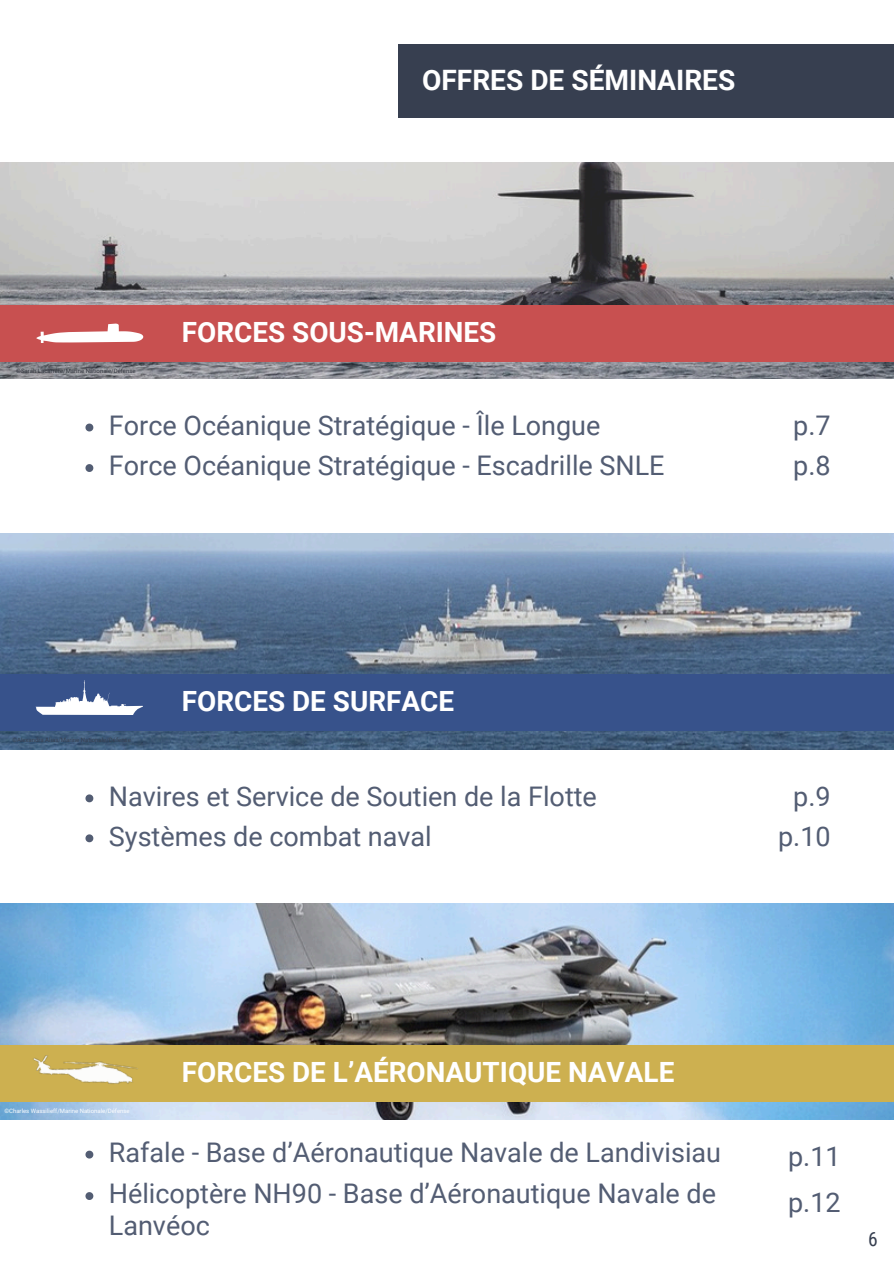
<style>
.page{position:relative;width:894px;height:1264px;background:#fff}
.page>*{position:absolute;margin:0;border:0;box-sizing:border-box;transform-origin:0 0}
.t1{font:700 28.05px "Roboto";color:#fff}
.t2{font:700 27.9px "Roboto";color:#fff}
.t3{font:27px/40.5px "Roboto";color:#535d73}
.t4{font:19.5px "Roboto Condensed";color:#373f50}
.t5{font:6px "Roboto";color:#fff}
.t6{font:6px "Roboto";color:#373f50}
.t7{font:6px "Roboto";color:#2e323b}
</style>
<div class="page">
<img style="left:0;top:163px;width:893px;height:216px">
<div style="left:0;top:305px;width:893px;height:57px;background:#c85050"></div>
<img style="left:0;top:533px;width:893px;height:216px">
<div style="left:0;top:674px;width:893px;height:57px;background:#37528b"></div>
<img style="left:0;top:903px;width:893px;height:216px">
<div style="left:0;top:1045px;width:893px;height:57px;background:#cdb050"></div>
<div style="left:398px;top:45px;width:495px;height:73px;background:#373f50"></div>
<svg style="left:85px;top:423px;width:8px;height:8px"></svg>
<svg style="left:85px;top:464px;width:8px;height:8px"></svg>
<svg style="left:85px;top:794px;width:8px;height:8px"></svg>
<svg style="left:85px;top:834px;width:8px;height:8px"></svg>
<svg style="left:85px;top:1192px;width:8px;height:7px"></svg>
<svg style="left:85px;top:1150px;width:8px;height:8px"></svg>
<svg style="left:36px;top:323px;width:107px;height:20px"></svg>
<img style="left:26px;top:1037px;width:122px;height:47px">
<svg style="left:36px;top:680px;width:107px;height:35px"></svg>
<p class="t1" style="left:422px;top:64px;width:314px">OFFRES DE SÉMINAIRES</p>
<h1 class="t7" style="left:16px;top:367px;width:121px">©Sarah Lacarrere/Marine Nationale/Défense</h1>
<p class="t2" style="left:182px;top:316px;width:316px">FORCES SOUS-MARINES</p>
<h1 class="t3" style="left:109px;top:405px;width:493px">Force Océanique Stratégique - Île Longue</h1>
<p class="t3" style="left:109px;top:446px;width:557px">Force Océanique Stratégique - Escadrille SNLE</p>
<p class="t3" style="left:793px;top:405px;width:39px">p.7 p.8</p>
<p class="t6" style="left:12px;top:736px;width:120px">©Alexandra Alias/Marine Nationale/Défense</p>
<h1 class="t2" style="left:182px;top:685px;width:273px">FORCES DE SURFACE</h1>
<p class="t3" style="left:109px;top:776px;width:489px">Navires et Service de Soutien de la Flotte</p>
<h2 class="t3" style="left:793px;top:776px;width:39px">p.9</h2>
<p class="t3" style="left:109px;top:816px;width:324px">Systèmes de combat naval</p>
<h2 class="t3" style="left:777px;top:816px;width:54px">p.10</h2>
<p class="t5" style="left:4px;top:1107px;width:127px">©Charles Wassilieff/Marine Nationale/Défense</p>
<h1 class="t2" style="left:182px;top:1055px;width:494px">FORCES DE L’AÉRONAUTIQUE NAVALE</h1>
<h2 class="t3" style="left:109px;top:1132px;width:613px">Rafale - Base d’Aéronautique Navale de Landivisiau</h2>
<p class="t3" style="left:787px;top:1136px;width:54px">p.11</p>
<p class="t3" style="left:109px;top:1178px;width:608px;line-height:31.5px">Hélicoptère NH90 - Base d’Aéronautique Navale de<br>Lanvéoc</p>
<p class="t3" style="left:787px;top:1182px;width:54px">p.12</p>
<p class="t4" style="left:867px;top:1227px;width:11px">6</p>
</div>
